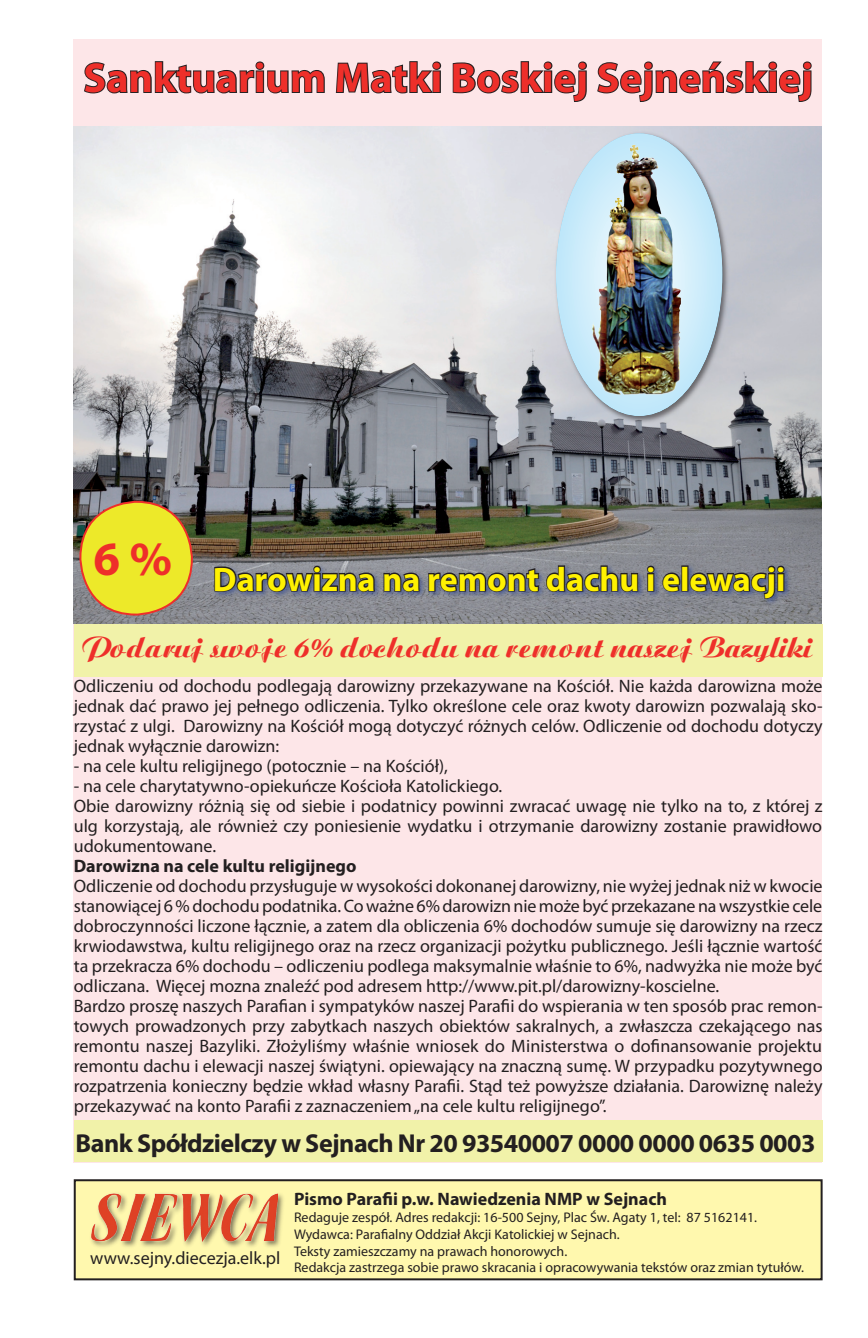
<style>
.page{position:relative;width:868px;height:1338px;background:#fff}
.page>*{position:absolute;margin:0;border:0;box-sizing:border-box;transform-origin:0 0}
.t1{font:700 48px "Myriad Pro";color:#ee2f2a}
.t2{font:700 42px "Myriad Pro";color:#ee2f2a}
.t3{font:700 34px "Myriad Pro";color:#fff101}
.t4{font:30px "FL Staropolski 1";letter-spacing:.01em;color:#ee2f2a}
.t5{font:700 26px "Myriad Pro";letter-spacing:-.02em;color:#231f20}
.t6{font:18px/20px "Myriad Pro";color:#231f20}
.t7{font:700 18px "Myriad Pro";color:#231f20}
.t8{font:14px/16.8px "Myriad Pro";color:#231f20}
</style>
<div class="page">
<div style="left:73px;top:39px;width:748px;height:1123px;background:#fde6e8"></div>
<div style="left:75px;top:1180px;width:746px;height:99px;background:#fff8ae"></div>
<div style="left:74px;top:1179px;width:748px;height:101px;border:2px solid #231f20"></div>
<div style="left:89px;top:1190px;width:196px;height:59px;background:#231f20;opacity:.6"></div>
<img style="left:92px;top:1193px;width:185px;height:49px">
<img style="left:74px;top:126px;width:747px;height:497px">
<div style="left:553px;top:130px;width:177px;height:294px;background:#231f20;opacity:.58"></div>
<div style="left:556px;top:133px;width:166px;height:283px;background:#c3e9fa;border-radius:50%"></div>
<img style="left:578px;top:132px;width:121px;height:279px">
<svg style="left:84px;top:61px;width:241px;height:33px"></svg>
<svg style="left:335px;top:61px;width:107px;height:33px"></svg>
<svg style="left:452px;top:61px;width:135px;height:41px"></svg>
<svg style="left:597px;top:61px;width:215px;height:41px"></svg>
<div style="left:80px;top:502px;width:112px;height:113px;background:#ede929;border-radius:50%"></div>
<div style="left:79px;top:501px;width:114px;height:115px;border:2px solid #ee2f2a;border-radius:50%"></div>
<div style="left:74px;top:624px;width:748px;height:53px;background:#f1f2a9"></div>
<div style="left:211px;top:562px;width:581px;height:45px;background:#253f8e;opacity:.6"></div>
<svg style="left:213px;top:552px;width:163px;height:67px;background:#6e6f78"></svg>
<svg style="left:382px;top:572px;width:39px;height:21px"></svg>
<svg style="left:427px;top:546px;width:212px;height:47px;background:#6b6d78"></svg>
<div style="left:647px;top:573px;width:7px;height:19px;border:2px solid #231f20"></div>
<div style="left:647px;top:566px;width:7px;height:7px;border:2px solid #231f20;border-radius:50%"></div>
<svg style="left:661px;top:572px;width:20px;height:21px"></svg>
<div style="left:681px;top:565px;width:7px;height:27px;border:2px solid #231f20"></div>
<svg style="left:688px;top:552px;width:88px;height:67px;background:#6e717c"></svg>
<div style="left:777px;top:573px;width:7px;height:19px;border:2px solid #231f20"></div>
<div style="left:777px;top:566px;width:7px;height:7px;border:2px solid #231f20;border-radius:50%"></div>
<div style="left:74px;top:1121px;width:748px;height:41px;background:#f1f2a9"></div>
<h2 class="t2" style="left:83px;top:50px;width:731px">Sanktuarium Matki Boskiej Sejneńskiej</h2>
<h1 class="t1" style="left:94px;top:527px;width:80px">6 %</h1>
<h3 class="t3" style="left:213px;top:557px;width:574px">Darowizna na remont dachu i elewacji</h3>
<h3 class="t4" style="left:82px;top:630px;width:732px">Podaruj swoje 6% dochodu na remont naszej Bazyliki</h3>
<p class="t6" style="left:74px;top:676px;width:750px;text-align:justify">Odliczeniu od dochodu podlegają darowizny przekazywane na Kościół. Nie każda darowizna może jednak dać prawo jej pełnego odliczenia. Tylko określone cele oraz kwoty darowizn pozwalają sko&shy;rzystać z ulgi. Darowizny na Kościół mogą dotyczyć różnych celów. Odliczenie od dochodu dotyczy jednak wyłącznie darowizn:</p>
<p class="t6" style="left:74px;top:756px;width:375px">- na cele kultu religijnego (potocznie – na Kościół),</p>
<p class="t6" style="left:74px;top:776px;width:750px">- na cele charytatywno-opiekuńcze Kościoła Katolickiego.<br>Obie darowizny różnią się od siebie i podatnicy powinni zwracać uwagę nie tylko na to, z której z ulg korzystają, ale również czy poniesienie wydatku i otrzymanie darowizny zostanie prawidłowo udokumentowane.</p>
<p class="t7" style="left:74px;top:854px;width:284px">Darowizna na cele kultu religijnego</p>
<p class="t6" style="left:74px;top:876px;width:750px">Odliczenie od dochodu przysługuje w wysokości dokonanej darowizny, nie wyżej jednak niż w kwocie stanowiącej 6 % dochodu podatnika. Co ważne 6% darowizn nie może być przekazane na wszystkie cele dobroczynności liczone łącznie, a zatem dla obliczenia 6% dochodów sumuje się darowizny na rzecz krwiodawstwa, kultu religijnego oraz na rzecz organizacji pożytku publicznego. Jeśli łącznie wartość ta przekracza 6% dochodu – odliczeniu podlega maksymalnie właśnie to 6%, nadwyżka nie może być odliczana. Więcej mozna znaleźć pod adresem http://www.pit.pl/darowizny-koscielne.<br>Bardzo proszę naszych Parafian i sympatyków naszej Parafii do wspierania w ten sposób prac remon&shy;towych prowadzonych przy zabytkach naszych obiektów sakralnych, a zwłaszcza czekającego nas remontu naszej Bazyliki. Złożyliśmy właśnie wniosek do Ministerstwa o dofinansowanie projektu remontu dachu i elewacji naszej świątyni. opiewający na znaczną sumę. W przypadku pozytywnego rozpatrzenia konieczny będzie wkład własny Parafii. Stąd też powyższe działania. Darowiznę należy przekazywać na konto Parafii z zaznaczeniem „na cele kultu religijnego”.</p>
<h3 class="t5" style="left:76px;top:1126px;width:741px">Bank Spółdzielczy w Sejnach Nr 20 93540007 0000 0000 0635 0003</h3>
<p class="t6" style="left:90px;top:1247px;width:191px">www.sejny.diecezja.elk.pl</p>
<p class="t7" style="left:294px;top:1187px;width:374px">Pismo Parafii p.w. Nawiedzenia NMP w Sejnach</p>
<p class="t8" style="left:294px;top:1209px;width:511px">Redaguje zespół. Adres redakcji: 16-500 Sejny, Plac Św. Agaty 1, tel: 87 5162141.<br>Wydawca: Parafialny Oddział Akcji Katolickiej w Sejnach.<br>Teksty zamieszczamy na prawach honorowych.<br>Redakcja zastrzega sobie prawo skracania i opracowywania tekstów oraz zmian tytułów.</p>
</div>
